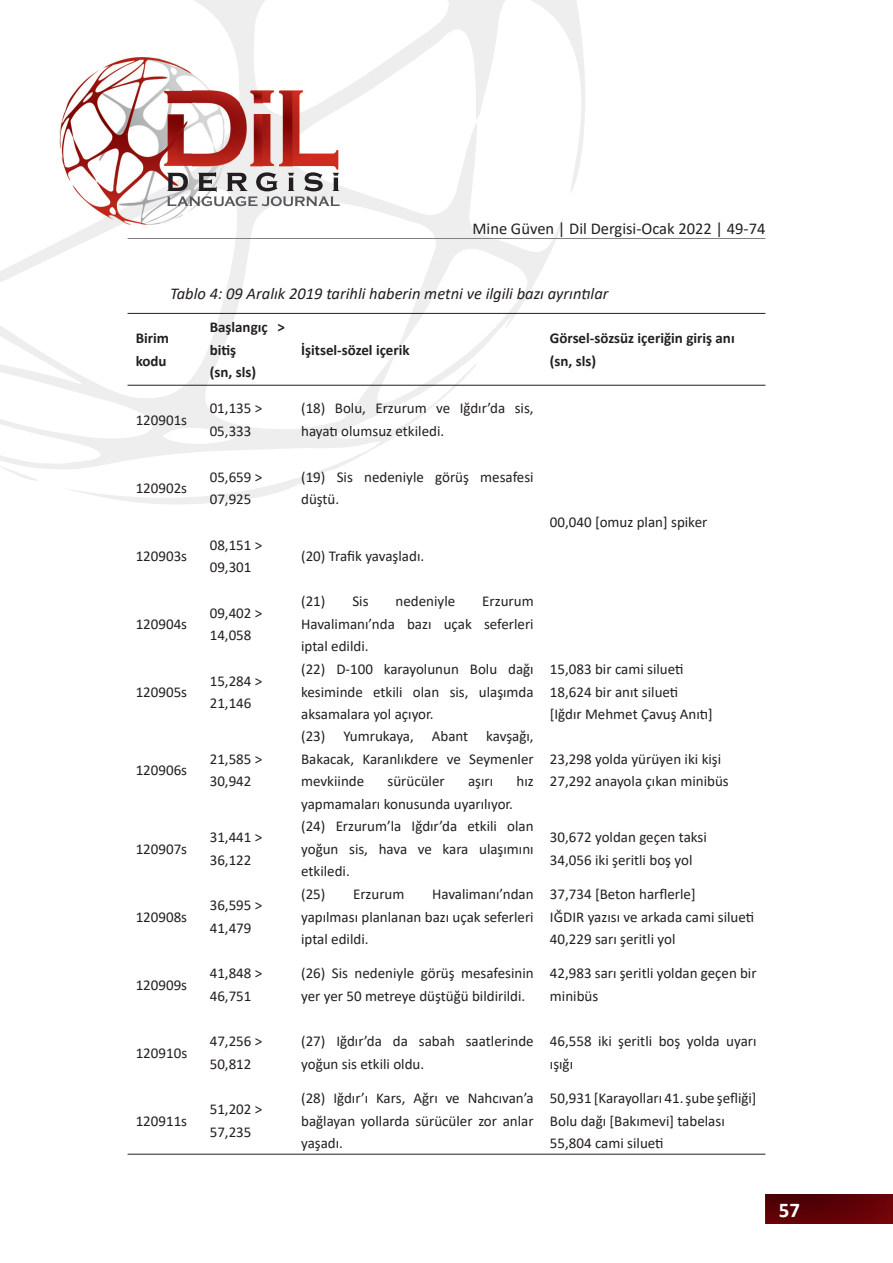
<style>
.page{position:relative;width:893px;height:1263px;background:#fff}
.page>*{position:absolute;margin:0;border:0;box-sizing:border-box;transform-origin:0 0}
.t1{font:700 21px "Calibri";color:#fff}
.t2{font:italic 16.5px "Calibri";color:#231f20}
.t3{font:16.5px "Calibri";color:#231f20}
.t4{font:15px/22.5px "Calibri";color:#231f20}
.t5{font:700 15px/22.5px "Calibri";color:#231f20}
</style>
<div class="page">
<svg style="left:0;top:0;width:585px;height:504px"></svg>
<img style="left:192px;top:58px;width:35px;height:167px">
<img style="left:192px;top:91px;width:146px;height:79px">
<img style="left:279px;top:91px;width:13px;height:75px">
<img style="left:250px;top:114px;width:12px;height:52px">
<svg style="left:250px;top:91px;width:12px;height:13px"></svg>
<img style="left:192px;top:91px;width:47px;height:75px">
<img style="left:60px;top:57px;width:132px;height:168px">
<svg style="left:167px;top:172px;width:173px;height:34px;background:#b3b2b3"></svg>
<hr style="left:128px;top:238px;width:637px;height:1px;background:#808285">
<img style="left:765px;top:1194px;width:128px;height:30px">
<hr style="left:128px;top:313px;width:637px;height:1px;background:#231f20">
<hr style="left:128px;top:385px;width:637px;height:1px;background:#231f20">
<hr style="left:128px;top:1154px;width:637px;height:1px;background:#231f20">
<p class="t3" style="left:472px;top:217px;width:294px">Mine Güven | Dil Dergisi-Ocak 2022 | 49-74</p>
<p class="t2" style="left:170px;top:282px;width:440px">Tablo 4: 09 Aralık 2019 tarihli haberin metni ve ilgili bazı ayrıntılar</p>
<p class="t5" style="left:136px;top:327px;width:35px">Birim kodu</p>
<p class="t5" style="left:210px;top:316px;width:77px">Başlangıç &gt; bitiş<br>(sn, sls)</p>
<p class="t5" style="left:301px;top:338px;width:110px">İşitsel-sözel içerik</p>
<p class="t5" style="left:550px;top:327px;width:186px">Görsel-sözsüz içeriğin giriş anı (sn, sls)</p>
<p class="t4" style="left:136px;top:408px;width:53px">120901s</p>
<p class="t4" style="left:210px;top:397px;width:54px">01,135 &gt;<br>05,333</p>
<p class="t4" style="left:301px;top:397px;width:234px">(18) Bolu, Erzurum ve Iğdır’da sis, hayatı olumsuz etkiledi.</p>
<p class="t4" style="left:136px;top:476px;width:53px">120902s</p>
<p class="t4" style="left:210px;top:465px;width:54px">05,659 &gt;<br>07,925</p>
<p class="t4" style="left:301px;top:465px;width:234px">(19) Sis nedeniyle görüş mesafesi düştü.</p>
<p class="t4" style="left:136px;top:544px;width:53px">120903s</p>
<p class="t4" style="left:210px;top:533px;width:54px">08,151 &gt;<br>09,301</p>
<p class="t4" style="left:301px;top:544px;width:125px">(20) Trafik yavaşladı.</p>
<p class="t4" style="left:136px;top:612px;width:53px">120904s</p>
<p class="t4" style="left:210px;top:601px;width:54px">09,402 &gt;<br>14,058</p>
<p class="t4" style="left:301px;top:590px;width:69px">(21) Sis</p>
<p class="t4" style="left:396px;top:590px;width:61px">nedeniyle</p>
<p class="t4" style="left:301px;top:590px;width:234px;text-align:justify;text-indent:181px">Erzurum Havalimanı’nda bazı uçak seferleri iptal edildi.</p>
<p class="t4" style="left:550px;top:510px;width:159px">00,040 [omuz plan] spiker</p>
<p class="t4" style="left:136px;top:680px;width:53px">120905s</p>
<p class="t4" style="left:210px;top:669px;width:54px">15,284 &gt;<br>21,146</p>
<p class="t4" style="left:136px;top:759px;width:53px">120906s</p>
<p class="t4" style="left:210px;top:747px;width:54px">21,585 &gt;<br>30,942</p>
<p class="t4" style="left:136px;top:837px;width:53px">120907s</p>
<p class="t4" style="left:210px;top:826px;width:54px">31,441 &gt;<br>36,122</p>
<p class="t4" style="left:136px;top:905px;width:53px">120908s</p>
<p class="t4" style="left:210px;top:894px;width:54px">36,595 &gt;<br>41,479</p>
<p class="t4" style="left:301px;top:658px;width:234px;text-align:justify">(22) D-100 karayolunun Bolu dağı kesiminde etkili olan sis, ulaşımda aksamalara yol açıyor.</p>
<p class="t4" style="left:550px;top:658px;width:164px">15,083 bir cami silueti<br>18,624 bir anıt silueti [Iğdır Mehmet Çavuş Anıtı]</p>
<p class="t4" style="left:301px;top:725px;width:234px;text-align:justify">(23) Yumrukaya, Abant kavşağı, Bakacak, Karanlıkdere ve Seymenler mevkiinde</p>
<p class="t4" style="left:387px;top:770px;width:59px">sürücüler</p>
<p class="t4" style="left:468px;top:770px;width:27px">aşırı</p>
<p class="t4" style="left:516px;top:770px;width:19px">hız</p>
<p class="t4" style="left:301px;top:792px;width:213px">yapmamaları konusunda uyarılıyor.</p>
<p class="t4" style="left:550px;top:747px;width:180px">23,298 yolda yürüyen iki kişi<br>27,292 anayola çıkan minibüs</p>
<p class="t4" style="left:301px;top:814px;width:234px;text-align:justify">(24) Erzurum’la Iğdır’da etkili olan yoğun sis, hava ve kara ulaşımını etkiledi.</p>
<p class="t4" style="left:550px;top:826px;width:158px">30,672 yoldan geçen taksi<br>34,056 iki şeritli boş yol</p>
<p class="t4" style="left:301px;top:882px;width:105px">(25) Erzurum</p>
<p class="t4" style="left:301px;top:882px;width:234px;text-align:justify;text-indent:131px">Havalimanı’ndan yapılması planlanan bazı uçak seferleri iptal edildi.</p>
<p class="t4" style="left:550px;top:882px;width:206px">37,734 [Beton harflerle]<br>IĞDIR yazısı ve arkada cami silueti<br>40,229 sarı şeritli yol</p>
<p class="t4" style="left:136px;top:973px;width:53px">120909s</p>
<p class="t4" style="left:210px;top:962px;width:54px">41,848 &gt;<br>46,751</p>
<p class="t4" style="left:301px;top:962px;width:234px">(26) Sis nedeniyle görüş mesafesinin yer yer 50 metreye düştüğü bildirildi.</p>
<p class="t4" style="left:550px;top:962px;width:208px">42,983 sarı şeritli yoldan geçen bir minibüs</p>
<p class="t4" style="left:136px;top:1041px;width:53px">120910s</p>
<p class="t4" style="left:210px;top:1030px;width:54px">47,256 &gt;<br>50,812</p>
<p class="t4" style="left:301px;top:1030px;width:234px">(27) Iğdır’da da sabah saatlerinde yoğun sis etkili oldu.</p>
<p class="t4" style="left:550px;top:1030px;width:208px">46,558 iki şeritli boş yolda uyarı ışığı</p>
<p class="t4" style="left:136px;top:1109px;width:53px">120911s</p>
<p class="t4" style="left:210px;top:1098px;width:54px">51,202 &gt;<br>57,235</p>
<p class="t4" style="left:301px;top:1086px;width:234px;text-align:justify">(28) Iğdır’ı Kars, Ağrı ve Nahcıvan’a bağlayan yollarda sürücüler zor anlar yaşadı.</p>
<p class="t4" style="left:550px;top:1086px;width:208px">50,931 [Karayolları 41.şube şefliği]<br>Bolu dağı [Bakımevi] tabelası<br>55,804 cami silueti</p>
<h1 class="t1" style="left:779px;top:1195px;width:23px">57</h1>
</div>
